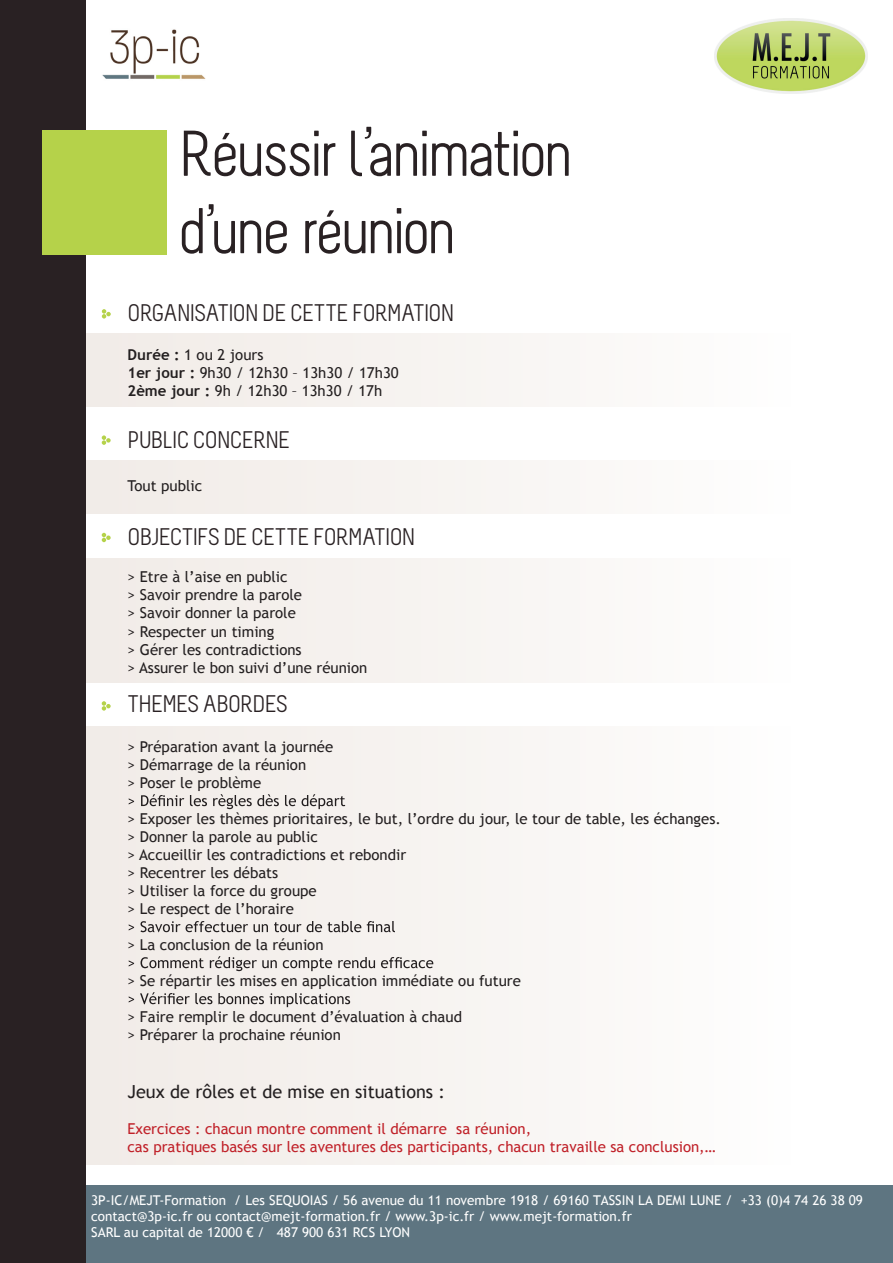
<style>
.page{position:relative;width:893px;height:1263px;background:#fff}
.page>*{position:absolute;margin:0;border:0;box-sizing:border-box;transform-origin:0 0}
.t1{font:64.5px/77.4px "Melbourne";letter-spacing:-.055em;color:#292123}
.t2{font:24px "Melbourne";letter-spacing:-.03em;color:#292123}
.t3{font:18px "Trebuchet MS";color:#231f20}
.t4{font:15px/18px "Trebuchet MS";color:#231f20}
.t5{font:15px/18px "Trebuchet MS";color:#c02028}
.t6{font:13.5px/16.2px "Trebuchet MS";color:#fff}
.s1{font-weight:700}
</style>
<div class="page">
<div style="left:0;top:1185px;width:893px;height:78px;background:#5e7581"></div>
<div style="left:65px;top:460px;width:726px;height:53px;background:#f7f3f1"></div>
<div style="left:65px;top:559px;width:726px;height:123px;background:#f7f3f1"></div>
<div style="left:65px;top:726px;width:726px;height:438px;background:#f7f4f2"></div>
<div style="left:65px;top:334px;width:726px;height:72px;background:#f7f3f1"></div>
<div style="left:0;top:0;width:85px;height:1263px;background:#292123"></div>
<div style="left:43px;top:131px;width:124px;height:124px;background:#b5d24a"></div>
<svg style="left:129px;top:794px;width:216px;height:15px"></svg>
<svg style="left:129px;top:921px;width:266px;height:11px"></svg>
<svg style="left:129px;top:956px;width:304px;height:15px"></svg>
<svg style="left:129px;top:992px;width:221px;height:15px"></svg>
<svg style="left:102px;top:309px;width:9px;height:10px"></svg>
<svg style="left:102px;top:435px;width:9px;height:10px"></svg>
<svg style="left:102px;top:533px;width:9px;height:9px"></svg>
<svg style="left:102px;top:701px;width:9px;height:10px"></svg>
<img style="left:102px;top:29px;width:104px;height:50px">
<img style="left:714px;top:19px;width:153px;height:74px">
<h1 class="t1" style="left:179px;top:116px;width:396px">Réussir l’animation d’une réunion</h1>
<h2 class="t2" style="left:128px;top:300px;width:328px">ORGANISATION DE CETTE FORMATION</h2>
<p class="t4" style="left:128px;top:346px;width:273px"><span class="s1">Durée :</span> 1 ou 2 jours<br><span class="s1">1er jour :</span> 9h30 / 12h30 – 13h30 / 17h30<br><span class="s1">2ème jour :</span> 9h / 12h30 – 13h30 / 17h</p>
<h2 class="t2" style="left:128px;top:427px;width:164px">PUBLIC CONCERNE</h2>
<p class="t4" style="left:128px;top:476px;width:76px">Tout public</p>
<h2 class="t2" style="left:128px;top:524px;width:289px">OBJECTIFS DE CETTE FORMATION</h2>
<p class="t4" style="left:128px;top:568px;width:241px">&gt; Etre à l’aise en public<br>&gt; Savoir prendre la parole<br>&gt; Savoir donner la parole<br>&gt; Respecter un timing<br>&gt; Gérer les contradictions<br>&gt; Assurer le bon suivi d’une réunion</p>
<h2 class="t2" style="left:128px;top:691px;width:162px">THEMES ABORDES</h2>
<p class="t4" style="left:128px;top:738px;width:207px">&gt; Préparation avant la journée &gt; Démarrage de la réunion<br>&gt; Poser le problème</p>
<p class="t4" style="left:128px;top:810px;width:595px">&gt; Exposer les thèmes prioritaires, le but, l’ordre du jour, le tour de table, les échanges. &gt; Donner la parole au public<br>&gt; Accueillir les contradictions et rebondir<br>&gt; Recentrer les débats<br>&gt; Utiliser la force du groupe<br>&gt; Le respect de l’horaire</p>
<p class="t4" style="left:128px;top:936px;width:197px">&gt; La conclusion de la réunion</p>
<p class="t4" style="left:128px;top:972px;width:395px">&gt; Se répartir les mises en application immédiate ou future</p>
<p class="t4" style="left:128px;top:1008px;width:336px">&gt; Faire remplir le document d’évaluation à chaud &gt; Préparer la prochaine réunion</p>
<p class="t3" style="left:128px;top:1081px;width:319px">Jeux de rôles et de mise en situations :</p>
<p class="t5" style="left:128px;top:1119px;width:590px">Exercices : chacun montre comment il démarre sa réunion,<br>cas pratiques basés sur les aventures des participants, chacun travaille sa conclusion,…</p>
<p class="t6" style="left:91px;top:1192px;width:773px">3P-IC/MEJT-Formation / Les SEQUOIAS / 56 avenue du 11 novembre 1918 / 69160 TASSIN LA DEMI LUNE / +33 (0)4 74 26 38 09 contact@3p-ic.fr ou contact@mejt-formation.fr / www.3p-ic.fr / www.mejt-formation.fr<br>SARL au capital de 12000 € / 487 900 631 RCS LYON</p>
</div>
